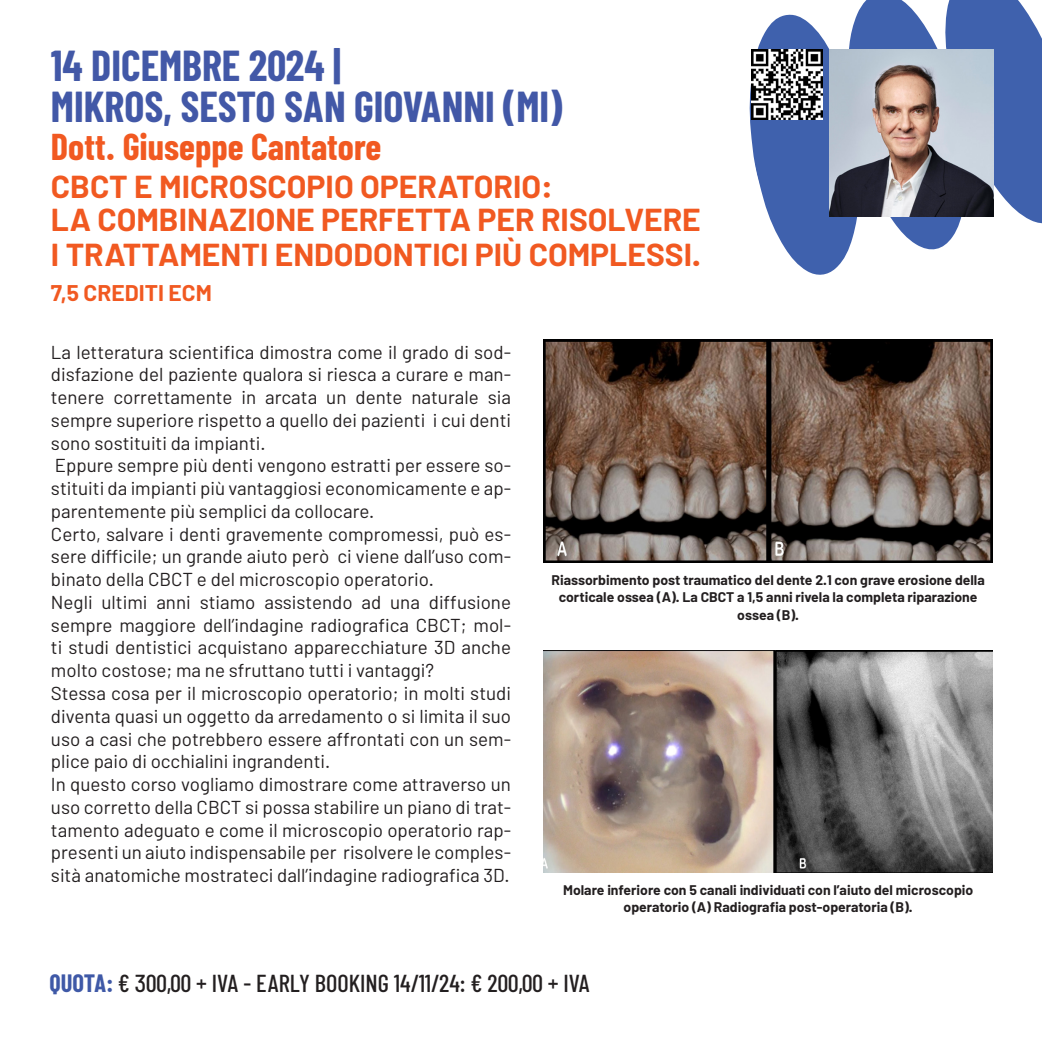
<style>
.page{position:relative;width:1042px;height:1042px;background:#fff}
.page>*{position:absolute;margin:0;border:0;box-sizing:border-box;transform-origin:0 0}
.t1{font:700 42.18px/40.2px "Barlow Condensed";color:#4258a7}
.t2{font:700 36.4px "Barlow Condensed";color:#f15921}
.t3{font:700 31.85px/34.3px "Barlow";color:#f15921}
.t4{font:500 24.5px "Barlow Condensed";color:#231f20}
.t5{font:700 22.75px "Barlow";color:#f15921}
.t6{font:18.72px/22.8px "Barlow";color:#231f20;text-align:justify}
.t7{font:700 14px/17.5px "Barlow";color:#231f20;text-align:center}
.s1{font-weight:700;color:#3f59a7}
</style>
<div class="page">
<svg style="left:749px;top:0;width:293px;height:275px;fill:#3f61ad"></svg>
<img style="left:830px;top:49px;width:163px;height:168px">
<img style="left:752px;top:49px;width:70px;height:71px">
<img style="left:544px;top:340px;width:448px;height:222px">
<img style="left:544px;top:650px;width:448px;height:223px">
<p class="t1" style="left:51px;top:45px;width:513px">14 DICEMBRE 2024 |<br>MIKROS, SESTO SAN GIOVANNI (MI)</p>
<p class="t2" style="left:51px;top:124px;width:332px">Dott. Giuseppe Cantatore</p>
<p class="t3" style="left:51px;top:169px;width:651px">CBCT E MICROSCOPIO OPERATORIO:<br>LA COMBINAZIONE PERFETTA PER RISOLVERE<br>I TRATTAMENTI ENDODONTICI PIÙ COMPLESSI.</p>
<p class="t5" style="left:51px;top:279px;width:162px">7,5 CREDITI ECM</p>
<p class="t6" style="left:51px;top:340px;width:462px">La letteratura scientifica dimostra come il grado di sod&shy;disfazione del paziente qualora si riesca a curare e man&shy;tenere correttamente in arcata un dente naturale sia sempre superiore rispetto a quello dei pazienti i cui denti sono sostituiti da impianti.</p>
<p class="t6" style="left:51px;top:454px;width:461px">Eppure sempre più denti vengono estratti per essere so&shy;stituiti da impianti più vantaggiosi economicamente e ap&shy;parentemente più semplici da collocare.</p>
<p class="t6" style="left:51px;top:522px;width:461px">Certo, salvare i denti gravemente compromessi, può es&shy;sere difficile; un grande aiuto però ci viene dall’uso com&shy;binato della CBCT e del microscopio operatorio.</p>
<p class="t6" style="left:51px;top:590px;width:461px">Negli ultimi anni stiamo assistendo ad una diffusione sempre maggiore dell’indagine radiografica CBCT; mol&shy;ti studi dentistici acquistano apparecchiature 3D anche molto costose; ma ne sfruttano tutti i vantaggi?</p>
<p class="t6" style="left:51px;top:681px;width:462px">Stessa cosa per il microscopio operatorio; in molti studi diventa quasi un oggetto da arredamento o si limita il suo uso a casi che potrebbero essere affrontati con un sem&shy;plice paio di occhialini ingrandenti.</p>
<p class="t6" style="left:51px;top:772px;width:461px">In questo corso vogliamo dimostrare come attraverso un uso corretto della CBCT si possa stabilire un piano di trat&shy;tamento adeguato e come il microscopio operatorio rap&shy;presenti un aiuto indispensabile per risolvere le comples&shy;sità anatomiche mostrateci dall’indagine radiografica 3D.</p>
<p class="t7" style="left:551px;top:571px;width:435px">Riassorbimento post traumatico del dente 2.1 con grave erosione della corticale ossea (A). La CBCT a 1,5 anni rivela la completa riparazione ossea (B).</p>
<p class="t7" style="left:563px;top:881px;width:412px">Molare inferiore con 5 canali individuati con l’aiuto del microscopio operatorio (A) Radiografia post-operatoria (B).</p>
<p class="t4" style="left:50px;top:968px;width:542px"><span class="s1">QUOTA:</span> € 300,00 + IVA - EARLY BOOKING 14/11/24: € 200,00 + IVA</p>
</div>
